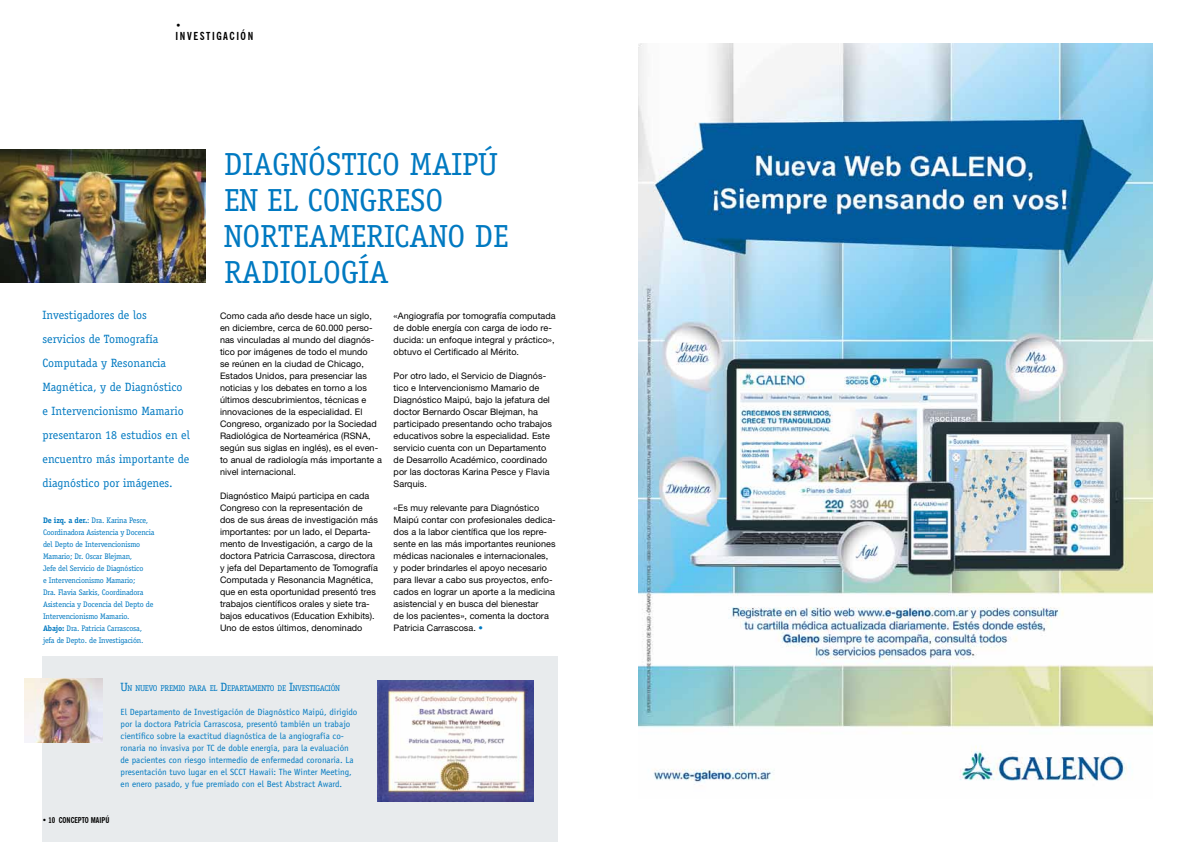
<style>
.page{position:relative;width:1191px;height:842px;background:#fff}
.page>*{position:absolute;margin:0;border:0;box-sizing:border-box;transform-origin:0 0}
.t1{font:32px/36px "Officina Serif";color:#0079c1}
.t2{font:12px/24px "Officina Serif";color:#0079c1}
.t3{font:700 condensed 11px "News Gothic BT";letter-spacing:.14em;color:#000}
.t4{font:700 condensed 10px "News Gothic BT";color:#000}
.t5{font:9px/12px "Helvetica Neue LT Std";letter-spacing:.005em;color:#000}
.t6{font:9px/12px "Officina Sans";color:#0079c1}
.t7{font:8.4px "Officina Serif";letter-spacing:-.03em;color:#0079c1}
.t8{font:8px/12px "Officina Serif";letter-spacing:-.02em;color:#0079c1}
.t9{font:700 condensed 8px "News Gothic BT";color:#000}
.s1{font-weight:700}
.s2{color:#0079c1}
.s3{font-size:12px}
</style>
<div class="page">
<div style="left:42px;top:656px;width:515px;height:186px;background:#e8ebed"></div>
<img style="left:25px;top:679px;width:77px;height:63px">
<img style="left:638px;top:44px;width:514px;height:739px">
<img style="left:0;top:150px;width:205px;height:133px">
<img style="left:378px;top:680px;width:155px;height:121px">
<p class="t4" style="left:176px;top:19px;width:7px">•</p>
<p class="t3" style="left:176px;top:29px;width:79px">INVESTIGACIÓN</p>
<h1 class="t1" style="left:224px;top:146px;width:286px">Diagnóstic o Maipú en el Congreso<br>Norteamericano de<br>Radiología</h1>
<h2 class="t2" style="left:43px;top:302px;width:149px">Investigadores de los servicios de Tomografía<br>Computada y Resonancia<br>Magnética, y de Diagnóstico e Intervencionismo Mamario presentaron 18 estudios en el encuentro más importante de diagnóstico por imágenes.</h2>
<p class="t5" style="left:220px;top:309px;width:163px">Como cada año desde hace un siglo, en diciembre, cerca de 60.000 perso&shy;nas vinculadas al mundo del diagnós&shy;tico por imágenes de todo el mundo<br>se reúnen en la ciudad de Chicago, Estados Unidos, para presenciar las noticias y los debates en torno a los últimos descubrimientos, técnicas e innovaciones de la especialidad. El Congreso, organizado por la Sociedad Radiológica de Norteamérica (RSNA, según sus siglas en inglés), es el even&shy;to anual de radiología más importante a nivel internacional.</p>
<p class="t5" style="left:220px;top:489px;width:159px">Diagnóstico Maipú participa en cada Congreso con la representación de dos de sus áreas de investigación más importantes: por un lado, el Departa&shy;mento de Investigación, a cargo de la doctora Patricia Carrascosa, directora y jefa del Departamento de Tomografía Computada y Resonancia Magnética, que en esta oportunidad presentó tres trabajos científicos orales y siete tra&shy;bajos educativos (Education Exhibits).<br>Uno de estos últimos, denominado</p>
<p class="t8" style="left:43px;top:514px;width:113px"><span class="s1">De izq. a der.</span>: Dra. Karina Pesce,<br>Coordinadora Asistencia y Docencia del Depto de Intervencionismo<br>Mamario; Dr. Oscar Blejman,<br>Jefe del Servicio de Diagnóstico<br>e Intervencionismo Mamario;<br>Dra. Flavia Sarkis, Coordinadora<br>Asistencia y Docencia del Depto de<br>Intervencionismo Mamario.<br><span class="s1">Abajo:</span> Dra. Patricia Carrascosa, jefa de Depto. de Investigación.</p>
<p class="t5" style="left:394px;top:309px;width:163px">«Angiografía por tomografía computada de doble energía con carga de iodo re&shy;ducida: un enfoque integral y práctico», obtuvo el Certificado al Mérito.</p>
<p class="t5" style="left:394px;top:369px;width:160px">Por otro lado, el Servicio de Diagnós&shy;tico e Intervencionismo Mamario de Diagnóstico Maipú, bajo la jefatura del doctor Bernardo Oscar Blejman, ha participado presentando ocho trabajos educativos sobre la especialidad. Este servicio cuenta con un Departamento de Desarrollo Académico, coordinado por las doctoras Karina Pesce y Flavia Sarquis.</p>
<p class="t5" style="left:394px;top:501px;width:164px">«Es muy relevante para Diagnóstico Maipú contar con profesionales dedica&shy;dos a la labor científica que los repre&shy;sente en las más importantes reuniones médicas nacionales e internacionales,<br>y poder brindarles el apoyo necesario para llevar a cabo sus proyectos, enfo&shy;cados en lograr un aporte a la medicina asistencial y en busca del bienestar<br>de los pacientes», comenta la doctora Patricia Carrascosa. <span class="s2">•</span></p>
<p class="t9" style="left:42px;top:815px;width:69px">• 10 CONCEPTO MAIPÚ</p>
<p class="t7" style="left:120px;top:683px;width:221px"><span class="s3">U</span>N NUEVO PREMIO PARA EL <span class="s3">D</span>EPARTAMENTO DE <span class="s3">I</span>NVESTIGACIÓN</p>
<p class="t6" style="left:120px;top:705px;width:238px">El Departamento de Investigación de Diagnóstico Maipú, dirigido por la doctora Patricia Carrascosa, presentó también un trabajo científico sobre la exactitud diagnóstica de la angiografía co&shy;ronaria no invasiva por TC de doble energía, para la evaluación de pacientes con riesgo intermedio de enfermedad coronaria. La presentación tuvo lugar en el SCCT Hawaii: The Winter Meeting, en enero pasado, y fue premiado con el Best Abstract Award.</p>
</div>
